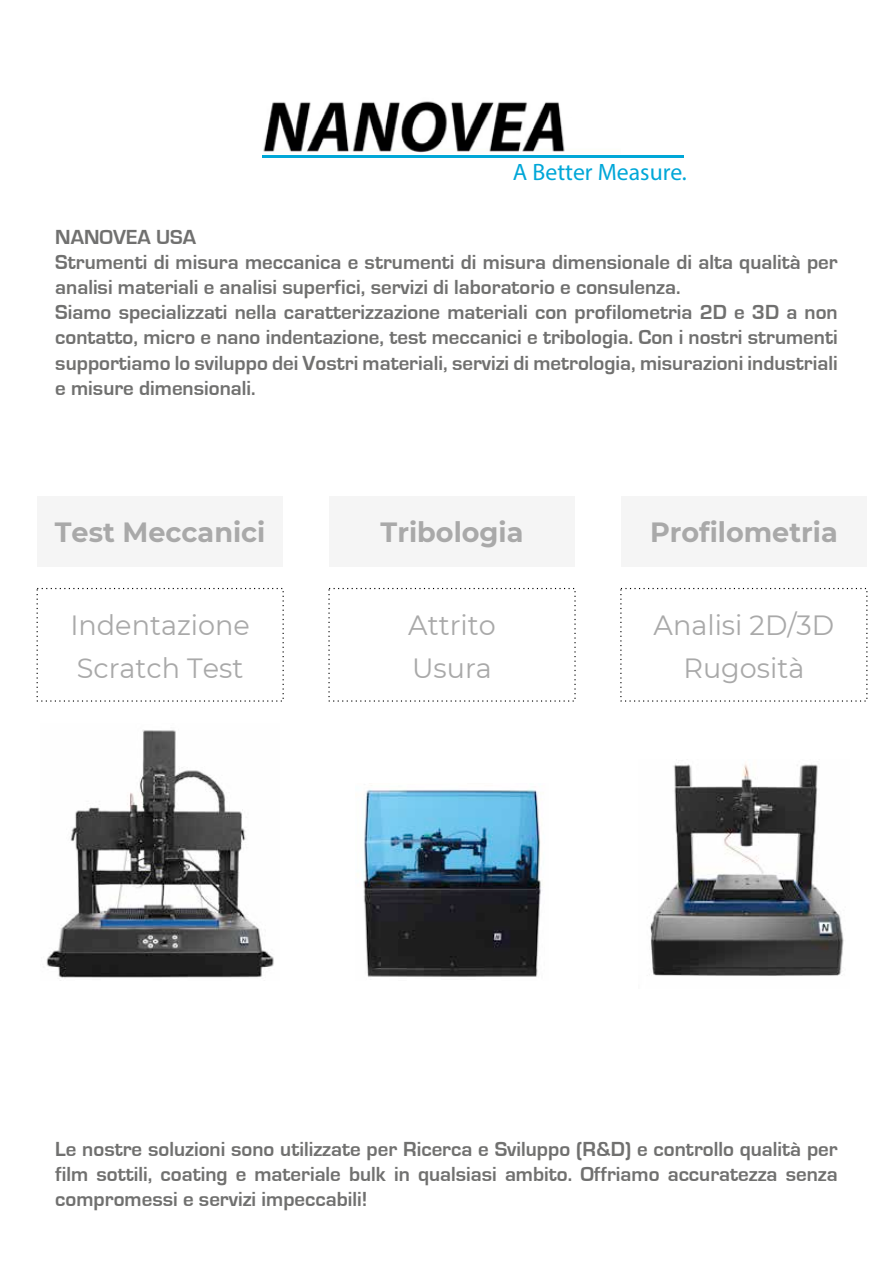
<style>
.page{position:relative;width:893px;height:1263px;background:#fff}
.page>*{position:absolute;margin:0;border:0;box-sizing:border-box;transform-origin:0 0}
.t1{font:27.75px/42.9px "Montserrat";color:#a9a9a9}
.t2{font:700 27.75px "Montserrat";color:#a9a9a9}
.t3{font:23.7px "Myriad Pro";color:#00a7d8}
.t4{font:700 21px/25.2px "Eurostile";color:#70706f}
</style>
<div class="page">
<div style="left:37px;top:496px;width:246px;height:70px;background:#f5f5f5"></div>
<div style="left:329px;top:496px;width:246px;height:70px;background:#f5f5f5"></div>
<div style="left:621px;top:496px;width:246px;height:70px;background:#f5f5f5"></div>
<img style="left:46px;top:730px;width:228px;height:251px">
<img style="left:650px;top:763px;width:194px;height:213px">
<img style="left:363px;top:785px;width:178px;height:192px">
<img style="left:263px;top:101px;width:302px;height:52px">
<hr style="left:262px;top:155px;width:422px;height:3px;background:#00a7d8">
<div style="left:563px;top:96px;width:18px;height:21px;background:#fff"></div>
<p class="t3" style="left:513px;top:157px;width:175px">A Better Measure.</p>
<p class="t4" style="left:55px;top:224px;width:784px">NANOVEA USA<br>Strumenti di misura meccanica e strumenti di misura dimensionale di alta qualità per analisi materiali e analisi superfici, servizi di laboratorio e consulenza.<br>Siamo specializzati nella caratterizzazione materiali con profilometria 2D e 3D a non contatto, micro e nano indentazione, test meccanici e tribologia. Con i nostri strumenti supportiamo lo sviluppo dei Vostri materiali, servizi di metrologia, misurazioni industriali e misure dimensionali.</p>
<h1 class="t2" style="left:55px;top:512px;width:212px">Test Meccanici</h1>
<h1 class="t2" style="left:381px;top:512px;width:144px">Tribologia</h1>
<h1 class="t2" style="left:650px;top:512px;width:189px">Profilometria</h1>
<h1 class="t1" style="left:70px;top:603px;width:181px">Indentazione<br>Scratch Test</h1>
<h1 class="t1" style="left:408px;top:603px;width:89px">Attrito<br>Usura</h1>
<h1 class="t1" style="left:654px;top:603px;width:182px;text-align:center">Analisi 2D/3D<br>Rugosità</h1>
<p class="t4" style="left:55px;top:1137px;width:784px;text-align:justify">Le nostre soluzioni sono utilizzate per Ricerca e Sviluppo (R&amp;D) e controllo qualità per film sottili, coating e materiale bulk in qualsiasi ambito. Offriamo accuratezza senza compromessi e servizi impeccabili!</p>
</div>
